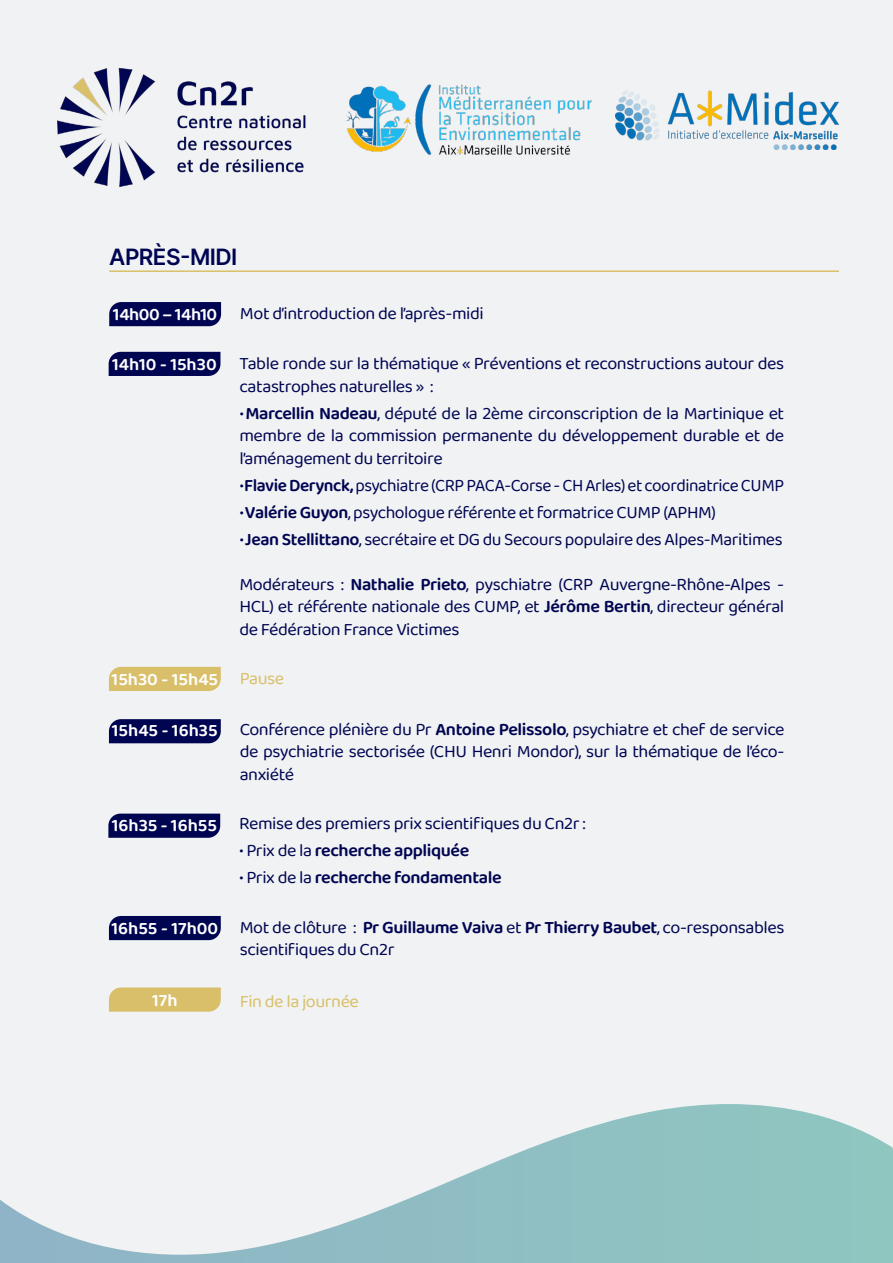
<style>
.page{position:relative;width:893px;height:1263px;background:#fff}
.page>*{position:absolute;margin:0;border:0;box-sizing:border-box;transform-origin:0 0}
.t1{font:600 22.5px "Inter";letter-spacing:-.025em;color:#000552}
.t2{font:18px/22.5px "Baloo 2";letter-spacing:-.025em;color:#000552;text-align:justify}
.t3{font:600 18px "Baloo 2";letter-spacing:-.025em;color:#000552}
.t4{font:600 18px "Baloo 2";color:#fff}
.t5{font:18px "Baloo 2";letter-spacing:-.025em;color:#d9bf69}
.t6{font:600 18px "Baloo 2";letter-spacing:-.025em;color:#fff}
.s1{font-weight:600}
.s2{font-weight:400;color:#d9bf69}
.s3{font-weight:600;color:#fff}
.s4{font-weight:400}
</style>
<div class="page">
<div style="left:0;top:0;width:893px;height:1104px;background:#f1f2f3"></div>
<svg style="left:0;top:1104px;width:893px;height:159px"></svg>
<hr style="left:109px;top:270px;width:730px;height:2px;background:#dac069">
<svg style="left:109px;top:302px;width:112px;height:24px;background:#060b56"></svg>
<div style="left:109px;top:352px;width:111px;height:24px;background:#000552"></div>
<div style="left:109px;top:667px;width:112px;height:24px;background:#d9bf69"></div>
<svg style="left:109px;top:719px;width:112px;height:24px;background:#070c56"></svg>
<svg style="left:108px;top:814px;width:112px;height:24px;background:#080c57"></svg>
<div style="left:109px;top:916px;width:112px;height:24px;background:#000552"></div>
<svg style="left:109px;top:987px;width:112px;height:25px;background:#dac170"></svg>
<img style="left:54px;top:54px;width:292px;height:146px">
<img style="left:346px;top:68px;width:247px;height:104px">
<img style="left:616px;top:90px;width:223px;height:60px">
<p class="t1" style="left:109px;top:240px;width:130px">APRÈS-MIDI</p>
<p class="t6" style="left:113px;top:302px;width:106px">14h00 – 14h10</p>
<p class="t2" style="left:240px;top:303px;width:245px">Mot d’introduction de l’après-midi</p>
<p class="t4" style="left:112px;top:352px;width:106px">14h10 - 15h30</p>
<p class="t2" style="left:239px;top:353px;width:546px">Table ronde sur la thématique « Préventions et reconstructions autour des catastrophes naturelles » :</p>
<p class="t2" style="left:239px;top:402px;width:546px">•<span class="s1">Marcellin Nadeau</span>, député de la 2ème circonscription de la Martinique et membre de la commission permanente du développement durable et de l’aménagement du territoire</p>
<p class="t2" style="left:239px;top:474px;width:546px">•<span class="s1">Flavie Derynck,</span> psychiatre (CRP PACA-Corse - CH Arles) et coordinatrice CUMP</p>
<p class="t2" style="left:239px;top:501px;width:478px">•<span class="s1">Valérie Guyon</span>, psychologue référente et formatrice CUMP (APHM)</p>
<p class="t2" style="left:239px;top:528px;width:545px">•<span class="s1">Jean Stellittano</span>, secrétaire et DG du Secours populaire des Alpes-Maritimes</p>
<p class="t2" style="left:239px;top:573px;width:546px">Modérateurs : <span class="s1">Nathalie Prieto</span>, pyschiatre (CRP Auvergne-Rhône-Alpes - HCL) et référente nationale des CUMP, et <span class="s1">Jérôme Bertin</span>, directeur général de Fédération France Victimes</p>
<p class="t4" style="left:112px;top:667px;width:174px">15h30 - 15h45 <span class="s2">Pause</span></p>
<p class="t2" style="left:240px;top:718px;width:546px;text-indent:-128px"><span class="s3">15h45 - 16h35</span> Conférence plénière du Pr <span class="s1">Antoine Pelissolo</span>, psychiatre et chef de service de psychiatrie sectorisée (CHU Henri Mondor), sur la thématique de l’éco&shy;anxiété</p>
<p class="t2" style="left:112px;top:813px;width:476px"><span class="s3">16h35 - 16h55</span> Remise des premiers prix scientifiques du Cn2r :</p>
<p class="t3" style="left:239px;top:838px;width:232px"><span class="s4">• Prix de la</span> recherche appliquée</p>
<p class="t3" style="left:239px;top:865px;width:264px"><span class="s4">• Prix de la</span> recherche fondamentale</p>
<p class="t2" style="left:240px;top:916px;width:546px;text-indent:-128px"><span class="s3">16h55 - 17h00</span> Mot de clôture : <span class="s1">Pr Guillaume Vaiva</span> et <span class="s1">Pr Thierry Baubet</span>, co-responsables scientifiques du Cn2r</p>
<p class="t4" style="left:152px;top:987px;width:27px">17h</p>
<p class="t5" style="left:240px;top:988px;width:121px">Fin de la journée</p>
</div>
